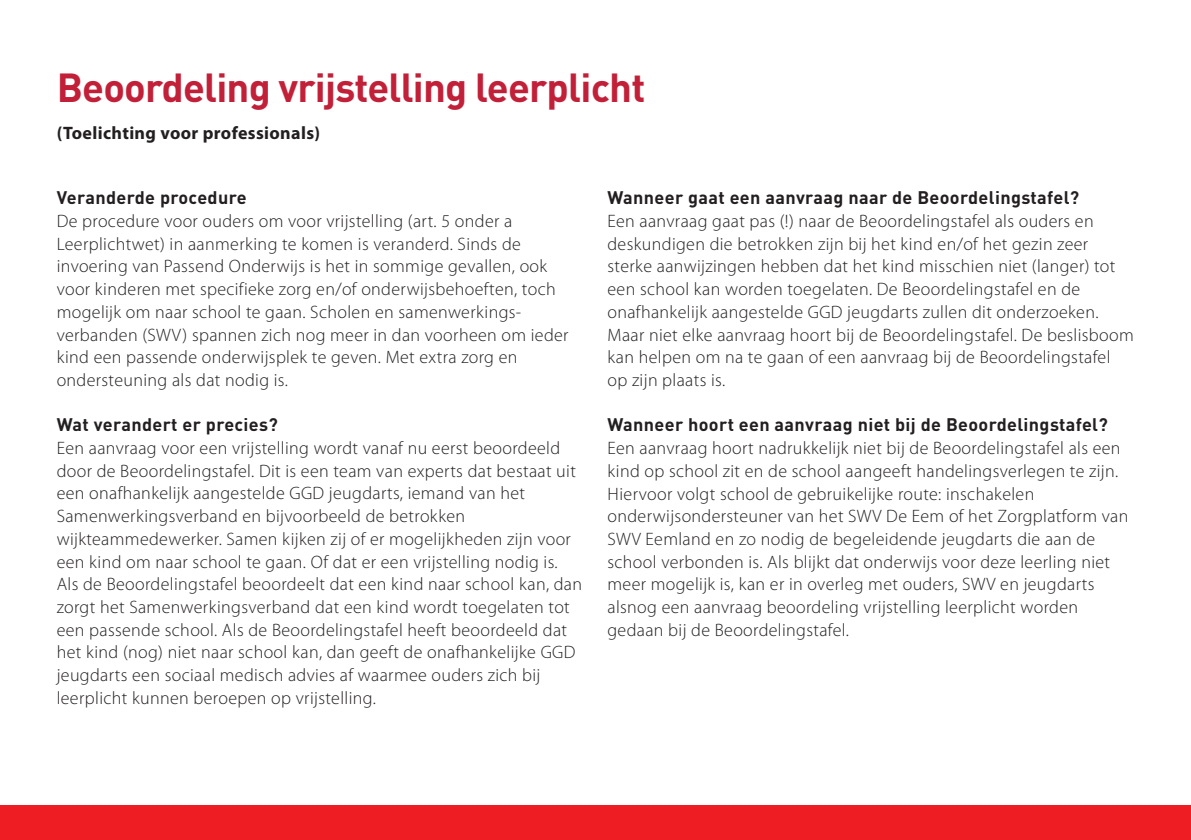
<style>
.page{position:relative;width:1191px;height:840px;background:#fff}
.page>*{position:absolute;margin:0;border:0;box-sizing:border-box;transform-origin:0 0}
.t1{font:700 40px "DINOT";letter-spacing:-.02em;color:#c22038}
.t2{font:300 18px/22.6px "Myriad Pro";letter-spacing:.02em;color:#231f20}
.t3{font:700 18px "DINOT";letter-spacing:.02em;color:#231f20}
.t4{font:700 18px "Myriad Pro";letter-spacing:.02em;color:#231f20}
</style>
<div class="page">
<div style="left:0;top:805px;width:1191px;height:34px;background:#ee1d23"></div>
<h1 class="t1" style="left:57px;top:56px;width:590px">Beoordeling vrijstelling leerplicht</h1>
<p class="t4" style="left:57px;top:123px;width:265px">(Toelichting voor professionals)</p>
<p class="t3" style="left:57px;top:184px;width:191px">Veranderde procedure</p>
<p class="t2" style="left:57px;top:210px;width:513px">De procedure voor ouders om voor vrijstelling (art. 5 onder a Leerplichtwet) in aanmerking te komen is veranderd. Sinds de invoering van Passend Onderwijs is het in sommige gevallen, ook voor kinderen met specifieke zorg en/of onderwijsbehoeften, toch mogelijk om naar school te gaan. Scholen en samenwerkings&shy;verbanden (SWV) spannen zich nog meer in dan voorheen om ieder kind een passende onderwijsplek te geven. Met extra zorg en ondersteuning als dat nodig is.</p>
<p class="t3" style="left:57px;top:410px;width:223px">Wat verandert er precies?</p>
<p class="t2" style="left:57px;top:437px;width:527px">Een aanvraag voor een vrijstelling wordt vanaf nu eerst beoordeeld door de Beoordelingstafel. Dit is een team van experts dat bestaat uit een onafhankelijk aangestelde GGD jeugdarts, iemand van het Samenwerkingsverband en bijvoorbeeld de betrokken wijkteammedewerker. Samen kijken zij of er mogelijkheden zijn voor een kind om naar school te gaan. Of dat er een vrijstelling nodig is.<br>Als de Beoordelingstafel beoordeelt dat een kind naar school kan, dan zorgt het Samenwerkingsverband dat een kind wordt toegelaten tot een passende school. Als de Beoordelingstafel heeft beoordeeld dat het kind (nog) niet naar school kan, dan geeft de onafhankelijke GGD jeugdarts een sociaal medisch advies af waarmee ouders zich bij leerplicht kunnen beroepen op vrijstelling.</p>
<p class="t3" style="left:607px;top:184px;width:473px">Wanneer gaat een aanvraag naar de Beoordelingstafel?</p>
<p class="t2" style="left:607px;top:210px;width:528px">Een aanvraag gaat pas (!) naar de Beoordelingstafel als ouders en deskundigen die betrokken zijn bij het kind en/of het gezin zeer sterke aanwijzingen hebben dat het kind misschien niet (langer) tot een school kan worden toegelaten. De Beoordelingstafel en de onafhankelijk aangestelde GGD jeugdarts zullen dit onderzoeken.<br>Maar niet elke aanvraag hoort bij de Beoordelingstafel. De beslisboom kan helpen om na te gaan of een aanvraag bij de Beoordelingstafel op zijn plaats is.</p>
<p class="t3" style="left:607px;top:410px;width:502px">Wanneer hoort een aanvraag niet bij de Beoordelingstafel?</p>
<p class="t2" style="left:607px;top:437px;width:522px">Een aanvraag hoort nadrukkelijk niet bij de Beoordelingstafel als een kind op school zit en de school aangeeft handelingsverlegen te zijn.<br>Hiervoor volgt school de gebruikelijke route: inschakelen onderwijsondersteuner van het SWV De Eem of het Zorgplatform van SWV Eemland en zo nodig de begeleidende jeugdarts die aan de school verbonden is. Als blijkt dat onderwijs voor deze leerling niet meer mogelijk is, kan er in overleg met ouders, SWV en jeugdarts alsnog een aanvraag beoordeling vrijstelling leerplicht worden gedaan bij de Beoordelingstafel.</p>
</div>
